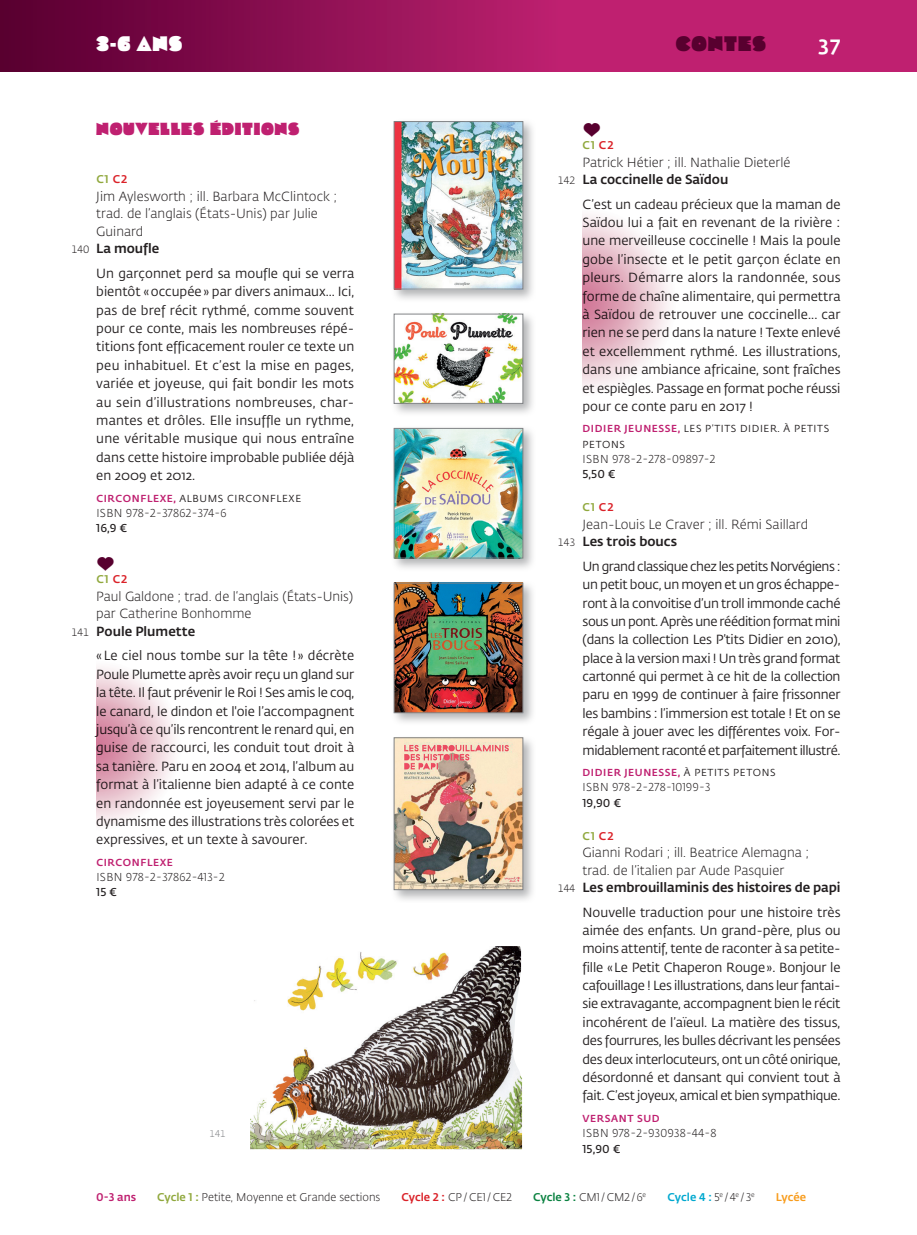
<style>
.page{position:relative;width:917px;height:1235px;background:#fff}
.page>*{position:absolute;margin:0;border:0;box-sizing:border-box;transform-origin:0 0}
.t1{font:21px "Cooter Deuce";color:#fff}
.t2{font:21px "Cooter Deuce";letter-spacing:.05em;color:#58002f}
.t3{font:500 21px "Fedra Sans Pro";color:#fff}
.t4{font:17.5px "Cooter Deuce";letter-spacing:.04em;color:#bf2070}
.t5{font:14px "RLPE";color:#58002f}
.t6{font:13.12px/18.4px "Fedra Sans Pro";letter-spacing:-.01em;color:#231f20;text-align:justify}
.t7{font:300 13.12px/17.5px "Fedra Sans Pro";color:#231f20}
.t8{font:500 13.12px "Fedra Sans Pro";letter-spacing:-.005em;color:#231f20}
.t9{font:300 11.38px "Fedra Sans Pro";letter-spacing:.035em;color:#231f20}
.t10{font:600 11.38px "Fedra Sans Pro";color:#231f20}
.t11{font:300 11.2px "Fedra Sans Pro";color:#231f20}
.t12{font:500 11.2px "Fedra Sans Pro";color:#00a8cf}
.t13{font:500 11.2px "Fedra Sans Pro";color:#bf2070}
.t14{font:500 11.2px "Fedra Sans Pro";color:#f89c1c}
.t15{font:500 11.03px "Fedra Sans Pro";letter-spacing:.06em;color:#90a83d}
.t16{font:10.15px/15.4px "Fedra Sans Pro";letter-spacing:.06em;color:#231f20}
.t17{font:500 10.15px "Fedra Sans Pro";letter-spacing:.06em;color:#bf2070}
.t18{font:300 9.62px "Fedra Sans Pro";color:#808285}
.s1{color:#da2128}
.s2{font-weight:300;font-size:10.5px}
.s3{font-weight:500;color:#bf2070}
.s4{font-size:10.5px}
.s5{font-weight:500}
.s6{font-weight:400;color:#231f20}
.s7{font-weight:500;color:#90a83d}
.s8{font-weight:500;color:#da2128}
.s9{font-weight:500;color:#0b8241}
.s10{font-weight:300;color:#231f20}
</style>
<div class="page">
<div style="left:391px;top:118px;width:146px;height:185px;background:#808285;opacity:.6"></div>
<img style="left:396px;top:123px;width:125px;height:164px">
<div style="left:394px;top:121px;width:129px;height:168px;border:1px solid #808285"></div>
<div style="left:391px;top:310px;width:146px;height:107px;background:#808285;opacity:.6"></div>
<img style="left:396px;top:316px;width:125px;height:85px">
<div style="left:394px;top:314px;width:129px;height:89px;border:1px solid #808285"></div>
<div style="left:391px;top:425px;width:146px;height:147px;background:#808285;opacity:.6"></div>
<img style="left:396px;top:430px;width:125px;height:126px">
<div style="left:394px;top:428px;width:129px;height:130px;border:1px solid #808285"></div>
<div style="left:391px;top:579px;width:146px;height:147px;background:#808285;opacity:.6"></div>
<img style="left:396px;top:585px;width:125px;height:125px">
<div style="left:394px;top:583px;width:129px;height:129px;border:1px solid #808285"></div>
<div style="left:391px;top:734px;width:146px;height:169px;background:#808285;opacity:.6"></div>
<img style="left:396px;top:739px;width:125px;height:148px">
<div style="left:394px;top:737px;width:129px;height:152px;border:1px solid #808285"></div>
<div style="left:558px;top:0;width:359px;height:71px;background:#bf2070"></div>
<div style="left:0;top:0;width:558px;height:71px;background:linear-gradient(to right,#57002f,#bb206f)"></div>
<img style="left:250px;top:946px;width:272px;height:203px">
<h1 class="t1" style="left:96px;top:32px;width:87px">3-6 ANS</h1>
<h1 class="t2" style="left:676px;top:32px;width:92px">CONTES</h1>
<h1 class="t3" style="left:818px;top:27px;width:24px">37</h1>
<h2 class="t4" style="left:96px;top:119px;width:204px">NOUVELLES ÉDITIONS</h2>
<p class="t15" style="left:96px;top:171px;width:33px">C1 <span class="s1">C2</span></p>
<p class="t7" style="left:96px;top:187px;width:242px">Jim Aylesworth ; ill. Barbara McClintock ;</p>
<p class="t7" style="left:96px;top:205px;width:223px">trad. de l’anglais (États-Unis) par Julie</p>
<p class="t7" style="left:96px;top:222px;width:49px">Guinard</p>
<p class="t8" style="left:71px;top:239px;width:89px"><span class="s2">140</span> La moufle</p>
<p class="t6" style="left:96px;top:264px;width:260px">Un garçonnet perd sa moufle qui se verra bientôt «occupée» par divers animaux... Ici, pas de bref récit rythmé, comme souvent pour ce conte, mais les nombreuses répé&shy;titions font efficacement rouler ce texte un peu inhabituel. Et c’est la mise en pages, variée et joyeuse, qui fait bondir les mots au sein d’illustrations nombreuses, char&shy;mantes et drôles. Elle insuffle un rythme, une véritable musique qui nous entraîne dans cette histoire improbable publiée déjà en 2009 et 2012.</p>
<p class="t16" style="left:96px;top:490px;width:206px"><span class="s3">CIRCONFLEXE,</span> ALBUMS CIRCONFLEXE</p>
<p class="t9" style="left:96px;top:505px;width:132px">ISBN 978-2-37862-374-6</p>
<p class="t10" style="left:96px;top:520px;width:33px">16,9 €</p>
<p class="t5" style="left:96px;top:556px;width:20px">a</p>
<p class="t15" style="left:96px;top:571px;width:33px">C1 <span class="s1">C2</span></p>
<p class="t7" style="left:96px;top:587px;width:258px">Paul Galdone ; trad. de l‘anglais (États-Unis)</p>
<p class="t7" style="left:96px;top:605px;width:157px">par Catherine Bonhomme</p>
<p class="t8" style="left:71px;top:621px;width:125px"><span class="s2">141</span> Poule Plumette</p>
<p class="t6" style="left:96px;top:646px;width:260px">« Le ciel nous tombe sur la tête ! » décrète Poule Plumette après avoir reçu un gland sur la tête. Il faut prévenir le Roi ! Ses amis le coq, le canard, le dindon et l'oie l’accompagnent jusqu’à ce qu’ils rencontrent le renard qui, en guise de raccourci, les conduit tout droit à sa tanière. Paru en 2004 et 2014, l’album au format à l’italienne bien adapté à ce conte en randonnée est joyeusement servi par le dynamisme des illustrations très colorées et expressives, et un texte à savourer.</p>
<p class="t17" style="left:96px;top:854px;width:78px">CIRCONFLEXE</p>
<p class="t9" style="left:96px;top:869px;width:130px">ISBN 978-2-37862-413-2</p>
<p class="t10" style="left:96px;top:884px;width:22px">15 €</p>
<p class="t18" style="left:209px;top:1127px;width:18px">141</p>
<p class="t5" style="left:582px;top:122px;width:20px">a</p>
<p class="t15" style="left:582px;top:137px;width:33px">C1 <span class="s1">C2</span></p>
<p class="t7" style="left:558px;top:153px;width:234px;text-indent:25px">Patrick Hétier ; ill. Nathalie Dieterlé<br><span class="s4">142</span> <span class="s5">La coccinelle de Saïdou</span></p>
<p class="t6" style="left:582px;top:194px;width:260px">C’est un cadeau précieux que la maman de Saïdou lui a fait en revenant de la rivière : une merveilleuse coccinelle ! Mais la poule gobe l’insecte et le petit garçon éclate en pleurs. Démarre alors la randonnée, sous forme de chaîne alimentaire, qui permettra à Saïdou de retrouver une coccinelle... car rien ne se perd dans la nature ! Texte enlevé et excellemment rythmé. Les illustrations, dans une ambiance africaine, sont fraîches et espiègles. Passage en format poche réussi pour ce conte paru en 2017 !</p>
<p class="t16" style="left:582px;top:421px;width:248px"><span class="s3">DIDIER JEUNESSE,</span> LES P’TITS DIDIER. À PETITS<br>PETONS</p>
<p class="t9" style="left:582px;top:451px;width:134px">ISBN 978-2-278-09897-2</p>
<p class="t10" style="left:582px;top:466px;width:35px">5,50 €</p>
<p class="t15" style="left:582px;top:499px;width:33px">C1 <span class="s1">C2</span></p>
<p class="t7" style="left:558px;top:515px;width:252px;text-indent:25px">Jean-Louis Le Craver ; ill. Rémi Saillard<br><span class="s4">143</span> <span class="s5">Les trois boucs</span></p>
<p class="t6" style="left:582px;top:556px;width:260px">Un grand classique chez les petits Norvégiens : un petit bouc, un moyen et un gros échappe&shy;ront à la convoitise d’un troll immonde caché sous un pont. Après une réédition format mini (dans la collection Les P’tits Didier en 2010), place à la version maxi ! Un très grand format cartonné qui permet à ce hit de la collection paru en 1999 de continuer à faire frissonner les bambins : l’immersion est totale ! Et on se régale à jouer avec les différentes voix. For&shy;midablement raconté et parfaitement illustré.</p>
<p class="t17" style="left:582px;top:764px;width:194px">DIDIER JEUNESSE, <span class="s6">À PETITS PETONS</span></p>
<p class="t9" style="left:582px;top:779px;width:129px">ISBN 978-2-278-10199-3</p>
<p class="t10" style="left:582px;top:794px;width:40px">19,90 €</p>
<p class="t15" style="left:582px;top:827px;width:33px">C1 <span class="s1">C2</span></p>
<p class="t7" style="left:582px;top:843px;width:228px">Gianni Rodari ; ill. Beatrice Alemagna ;</p>
<p class="t7" style="left:582px;top:860px;width:203px">trad. de l’italien par Aude Pasquier</p>
<p class="t8" style="left:558px;top:877px;width:284px"><span class="s2">144</span> Les embrouillaminis des histoires de papi</p>
<p class="t6" style="left:582px;top:902px;width:260px">Nouvelle traduction pour une histoire très aimée des enfants. Un grand-père, plus ou moins attentif, tente de raconter à sa petite&shy;fille «Le Petit Chaperon Rouge». Bonjour le cafouillage ! Les illustrations, dans leur fantai&shy;sie extravagante, accompagnent bien le récit incohérent de l’aïeul. La matière des tissus, des fourrures, les bulles décrivant les pensées des deux interlocuteurs, ont un côté onirique, désordonné et dansant qui convient tout à fait. C’est joyeux, amical et bien sympathique.</p>
<p class="t17" style="left:582px;top:1110px;width:78px">VERSANT SUD</p>
<p class="t9" style="left:582px;top:1125px;width:135px">ISBN 978-2-930938-44-8</p>
<p class="t10" style="left:582px;top:1140px;width:39px">15,90 €</p>
<p class="t13" style="left:96px;top:1188px;width:41px">0-3 ans</p>
<p class="t11" style="left:157px;top:1189px;width:225px"><span class="s7">Cycle 1 :</span> Petite, Moyenne et Grande sections</p>
<p class="t11" style="left:401px;top:1189px;width:112px"><span class="s8">Cycle 2 :</span> CP/CE1/CE2</p>
<p class="t11" style="left:533px;top:1189px;width:115px"><span class="s9">Cycle 3 :</span> CM1/CM2/6<sup>e</sup></p>
<p class="t12" style="left:667px;top:1188px;width:89px">Cycle 4 : <span class="s10">5</span><sup>e</sup> <span class="s10">/4</span><sup>e</sup> <span class="s10">/3</span><sup>e</sup></p>
<p class="t14" style="left:776px;top:1188px;width:32px">Lycée</p>
</div>
